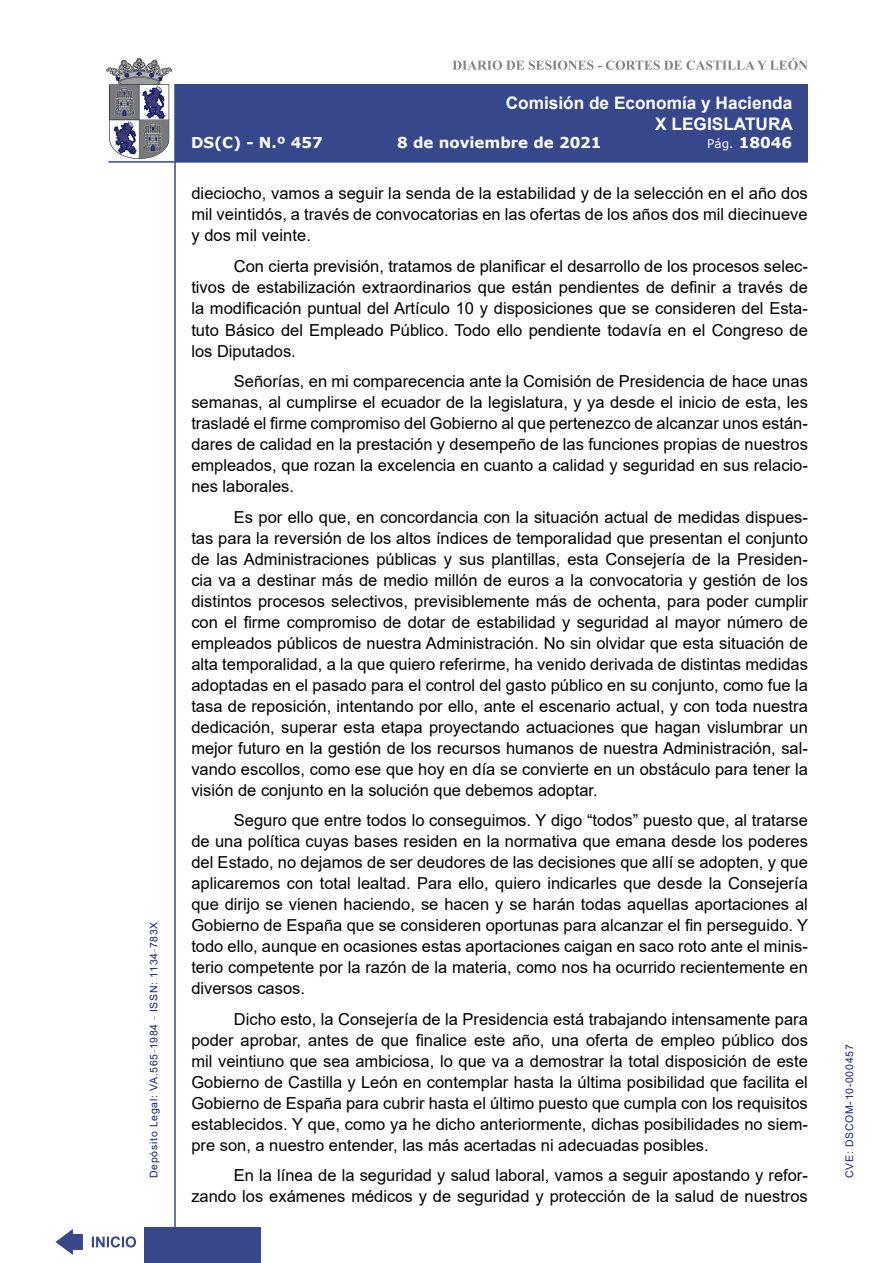
<style>
.page{position:relative;width:893px;height:1263px;background:#fff}
.page>*{position:absolute;margin:0;border:0;box-sizing:border-box;transform-origin:0 0}
.t1{font:700 17.25px/20.7px "Arial";color:#fff;text-align:right}
.t2{font:16.5px/21px "Arial";color:#000;text-align:justify}
.t3{font:700 15px "Verdana";color:#fff}
.t4{font:10.5px "Arial";letter-spacing:.065em;color:#122678}
.s1{font-weight:400;font-size:12px}
</style>
<div class="page">
<svg style="left:452px;top:58px;width:356px;height:12px"></svg>
<hr style="left:174px;top:84px;width:2px;height:1179px;background:#36478c">
<div style="left:144px;top:1227px;width:117px;height:36px;background:#36478c"></div>
<div style="left:175px;top:84px;width:633px;height:78px;background:#36478c"></div>
<hr style="left:108px;top:161px;width:700px;height:2px;background:#36478c">
<svg style="left:92px;top:1236px;width:44px;height:11px"></svg>
<svg style="left:55px;top:1229px;width:28px;height:26px"></svg>
<svg style="left:106px;top:58px;width:66px;height:101px"></svg>
<p class="t4" style="left:146px;top:1178px;width:258px;rotate:-90deg">Depósito Legal: VA.565<sup>_</sup>1984 <sup>_</sup> ISSN: 1134<sup>_</sup>783X</p>
<p class="t1" style="left:506px;top:93px;width:289px">Comisión de Economía y Hacienda<br>X LEGISLATURA</p>
<p class="t3" style="left:191px;top:132px;width:133px">DS(C) - N.º 457</p>
<p class="t3" style="left:397px;top:132px;width:206px">8 de noviembre de 2021</p>
<p class="t3" style="left:707px;top:132px;width:86px"><span class="s1">Pág.</span> 18046</p>
<p class="t2" style="left:191px;top:183px;width:618px">dieciocho, vamos a seguir la senda de la estabilidad y de la selección en el año dos mil veintidós, a través de convocatorias en las ofertas de los años dos mil diecinueve y dos mil veinte.</p>
<p class="t2" style="left:191px;top:255px;width:618px;text-indent:43px">Con cierta previsión, tratamos de planificar el desarrollo de los procesos selec&shy;tivos de estabilización extraordinarios que están pendientes de definir a través de la modificación puntual del Artículo 10 y disposiciones que se consideren del Esta&shy;tuto Básico del Empleado Público. Todo ello pendiente todavía en el Congreso de los Diputados.</p>
<p class="t2" style="left:191px;top:371px;width:618px;text-indent:43px">Señorías, en mi comparecencia ante la Comisión de Presidencia de hace unas semanas, al cumplirse el ecuador de la legislatura, y ya desde el inicio de esta, les trasladé el firme compromiso del Gobierno al que pertenezco de alcanzar unos están&shy;dares de calidad en la prestación y desempeño de las funciones propias de nuestros empleados, que rozan la excelencia en cuanto a calidad y seguridad en sus relacio&shy;nes laborales.</p>
<p class="t2" style="left:191px;top:506px;width:618px;text-indent:43px">Es por ello que, en concordancia con la situación actual de medidas dispues&shy;tas para la reversión de los altos índices de temporalidad que presentan el conjunto de las Administraciones públicas y sus plantillas, esta Consejería de la Presiden&shy;cia va a destinar más de medio millón de euros a la convocatoria y gestión de los distintos procesos selectivos, previsiblemente más de ochenta, para poder cumplir con el firme compromiso de dotar de estabilidad y seguridad al mayor número de empleados públicos de nuestra Administración. No sin olvidar que esta situación de alta temporalidad, a la que quiero referirme, ha venido derivada de distintas medidas adoptadas en el pasado para el control del gasto público en su conjunto, como fue la tasa de reposición, intentando por ello, ante el escenario actual, y con toda nuestra dedicación, superar esta etapa proyectando actuaciones que hagan vislumbrar un mejor futuro en la gestión de los recursos humanos de nuestra Administración, sal&shy;vando escollos, como ese que hoy en día se convierte en un obstáculo para tener la visión de conjunto en la solución que debemos adoptar.</p>
<p class="t2" style="left:191px;top:810px;width:618px;text-indent:43px">Seguro que entre todos lo conseguimos. Y digo “todos” puesto que, al tratarse de una política cuyas bases residen en la normativa que emana desde los poderes del Estado, no dejamos de ser deudores de las decisiones que allí se adopten, y que aplicaremos con total lealtad. Para ello, quiero indicarles que desde la Consejería que dirijo se vienen haciendo, se hacen y se harán todas aquellas aportaciones al Gobierno de España que se consideren oportunas para alcanzar el fin perseguido. Y todo ello, aunque en ocasiones estas aportaciones caigan en saco roto ante el minis&shy;terio competente por la razón de la materia, como nos ha ocurrido recientemente en diversos casos.</p>
<p class="t2" style="left:191px;top:1008px;width:618px;text-indent:43px">Dicho esto, la Consejería de la Presidencia está trabajando intensamente para poder aprobar, antes de que finalice este año, una oferta de empleo público dos mil veintiuno que sea ambiciosa, lo que va a demostrar la total disposición de este Gobierno de Castilla y León en contemplar hasta la última posibilidad que facilita el Gobierno de España para cubrir hasta el último puesto que cumpla con los requisitos establecidos. Y que, como ya he dicho anteriormente, dichas posibilidades no siem&shy;pre son, a nuestro entender, las más acertadas ni adecuadas posibles.</p>
<p class="t2" style="left:191px;top:1164px;width:618px;text-align:right">En la línea de la seguridad y salud laboral, vamos a seguir apostando y refor&shy;zando los exámenes médicos y de seguridad y protección de la salud de nuestros</p>
<p class="t4" style="left:842px;top:1178px;width:135px;rotate:-90deg">CVE: DSCOM-10-000457</p>
</div>
